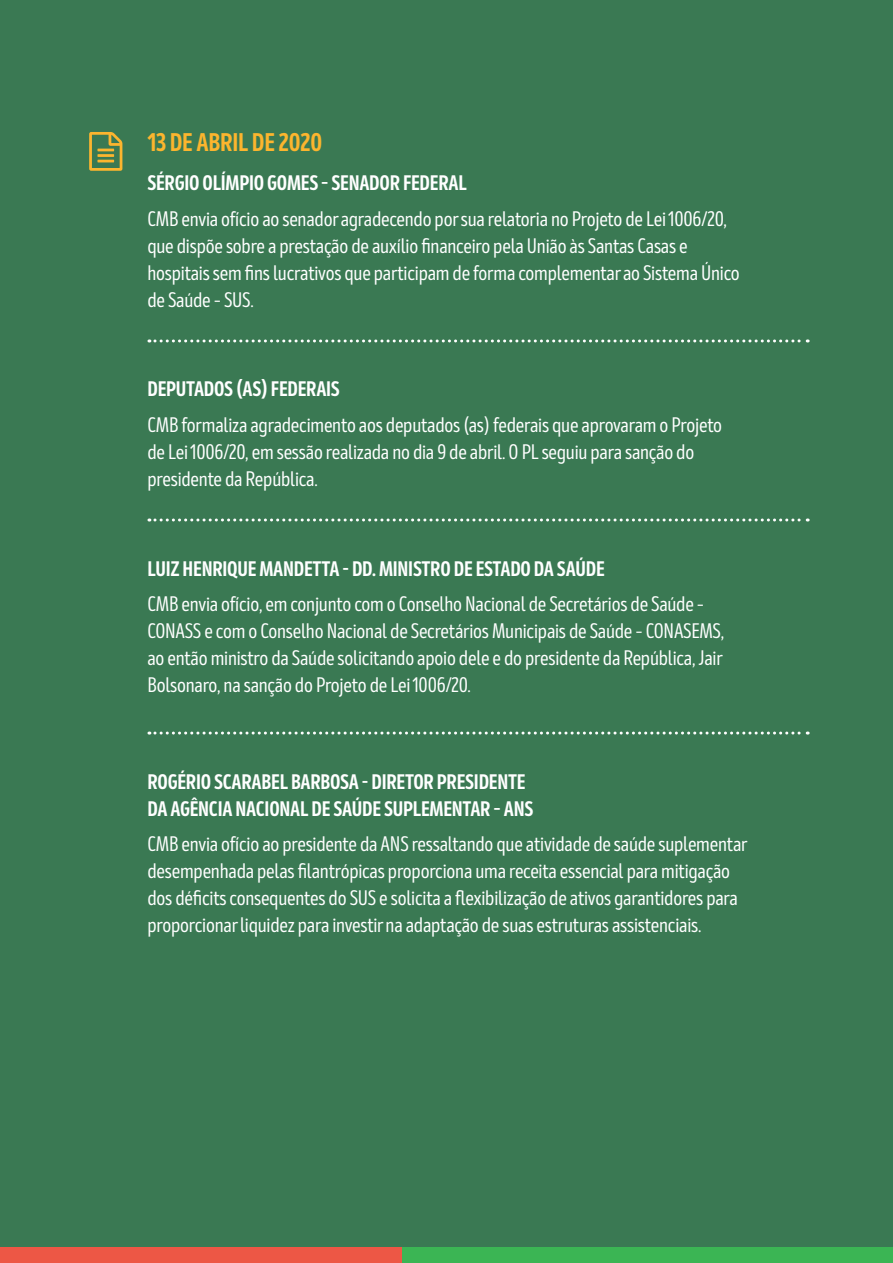
<style>
.page{position:relative;width:893px;height:1263px;background:#3a7953}
.page>*{position:absolute;margin:0;border:0;box-sizing:border-box;transform-origin:0 0}
.t1{font:700 25.5px "Mozer";letter-spacing:-.01em;color:#fcb52e}
.t2{font:21px/27px "Mozer";letter-spacing:-.01em;color:#fff}
.t3{font:700 21px/27px "Mozer";letter-spacing:-.01em;color:#fff}
</style>
<div class="page">
<div style="left:0;top:1248px;width:405px;height:15px;background:#ed5745"></div>
<div style="left:403px;top:1248px;width:490px;height:15px;background:#3bb554"></div>
<svg style="left:149px;top:339px;width:659px;height:3px"></svg>
<svg style="left:149px;top:518px;width:659px;height:3px"></svg>
<svg style="left:149px;top:731px;width:659px;height:3px"></svg>
<svg style="left:89px;top:132px;width:33px;height:39px"></svg>
<p class="t1" style="left:147px;top:127px;width:176px">13 DE ABRIL DE 2020</p>
<p class="t3" style="left:147px;top:170px;width:321px">SÉRGIO OLÍMPIO GOMES – SENADOR FEDERAL</p>
<p class="t2" style="left:147px;top:206px;width:594px">CMB envia ofício ao senador agradecendo por sua relatoria no Projeto de Lei 1006/20, que dispõe sobre a prestação de auxílio financeiro pela União às Santas Casas e hospitais sem fins lucrativos que participam de forma complementar ao Sistema Único de Saúde – SUS.</p>
<p class="t3" style="left:147px;top:376px;width:194px">DEPUTADOS (AS) FEDERAIS</p>
<p class="t2" style="left:147px;top:412px;width:576px">CMB formaliza agradecimento aos deputados (as) federais que aprovaram o Projeto de Lei 1006/20, em sessão realizada no dia 9 de abril. O PL seguiu para sanção do presidente da República.</p>
<p class="t3" style="left:147px;top:555px;width:459px">LUIZ HENRIQUE MANDETTA - DD. MINISTRO DE ESTADO DA SAÚDE</p>
<p class="t2" style="left:147px;top:591px;width:578px">CMB envia ofício, em conjunto com o Conselho Nacional de Secretários de Saúde – CONASS e com o Conselho Nacional de Secretários Municipais de Saúde – CONASEMS, ao então ministro da Saúde solicitando apoio dele e do presidente da República, Jair Bolsonaro, na sanção do Projeto de Lei 1006/20.</p>
<p class="t3" style="left:147px;top:768px;width:387px">ROGÉRIO SCARABEL BARBOSA - DIRETOR PRESIDENTE<br>DA AGÊNCIA NACIONAL DE SAÚDE SUPLEMENTAR – ANS</p>
<p class="t2" style="left:147px;top:831px;width:602px">CMB envia ofício ao presidente da ANS ressaltando que atividade de saúde suplementar desempenhada pelas filantrópicas proporciona uma receita essencial para mitigação dos déficits consequentes do SUS e solicita a flexibilização de ativos garantidores para proporcionar liquidez para investir na adaptação de suas estruturas assistenciais.</p>
</div>
